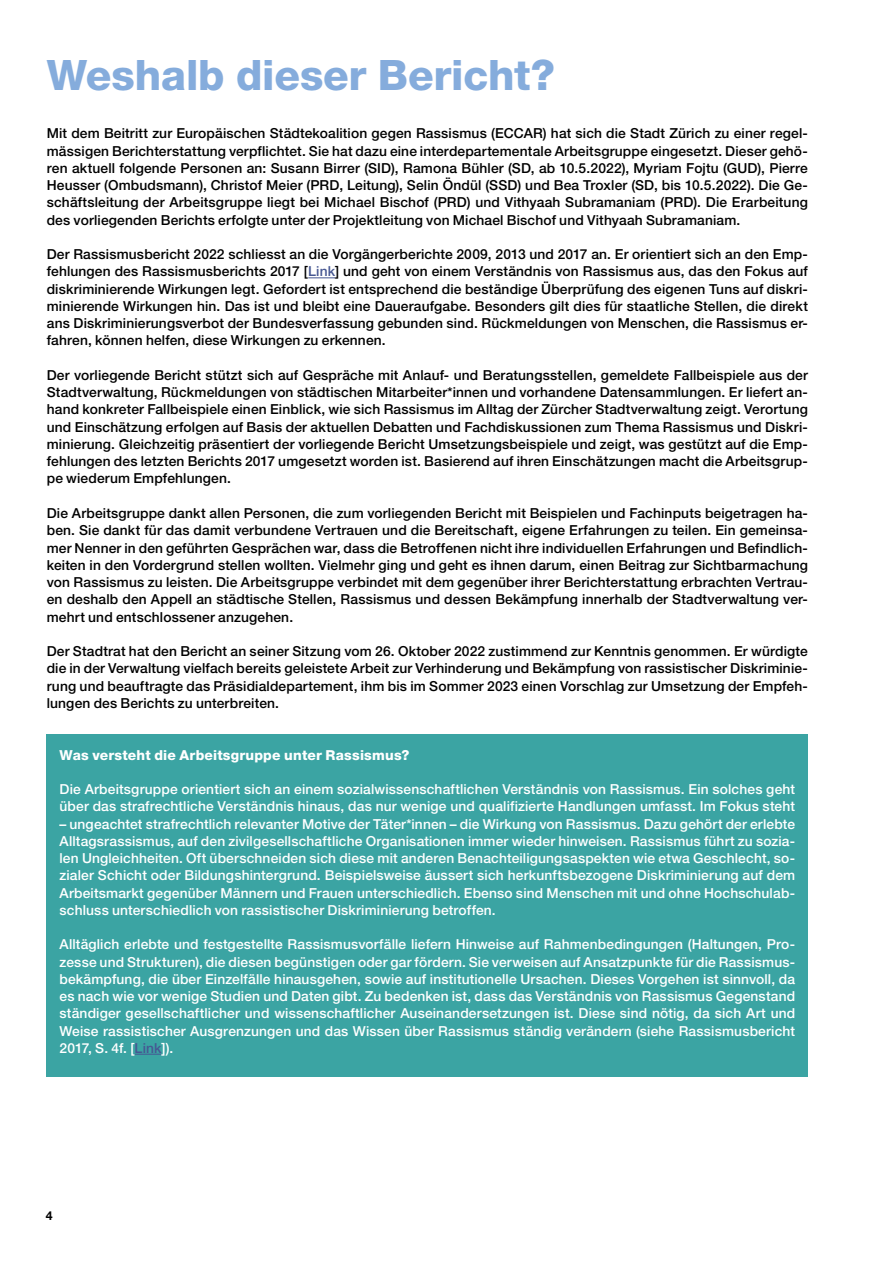
<style>
.page{position:relative;width:893px;height:1263px;background:#fff}
.page>*{position:absolute;margin:0;border:0;box-sizing:border-box;transform-origin:0 0}
.t1{font:800 42px "Helvetica Neue LT Pro";letter-spacing:-.005em;color:#85acdc}
.t2{font:500 13.8px/17.2px "Helvetica Neue LT Pro";letter-spacing:.01em;color:#000;text-align:justify}
.t3{font:500 13.8px/17.2px "Helvetica Neue LT Pro";letter-spacing:.01em;color:#fff;text-align:justify}
.t4{font:800 13.8px "Helvetica Neue LT Pro";letter-spacing:.015em;color:#fff}
.t5{font:700 12.3px "Helvetica Neue LT Pro";color:#000}
.s1{color:#465792}
</style>
<div class="page">
<svg style="left:308px;top:277px;width:27px;height:1px"></svg>
<div style="left:47px;top:734px;width:761px;height:342px;background:#3ba4a3"></div>
<svg style="left:135px;top:1054px;width:26px;height:1px"></svg>
<h1 class="t1" style="left:47px;top:50px;width:510px">Weshalb dieser Bericht?</h1>
<p class="t2" style="left:47px;top:125px;width:763px">Mit dem Beitritt zur Europäischen Städtekoalition gegen Rassismus (ECCAR) hat sich die Stadt Zürich zu einer regel&shy;mässigen Berichterstattung verpflichtet. Sie hat dazu eine interdepartementale Arbeitsgruppe eingesetzt. Dieser gehö&shy;ren aktuell folgende Personen an: Susann Birrer (SID), Ramona Bühler (SD, ab 10.5.2022), Myriam Fojtu (GUD), Pierre Heusser (Ombudsmann), Christof Meier (PRD, Leitung), Selin Öndül (SSD) und Bea Troxler (SD, bis 10.5.2022). Die Ge&shy;schäftsleitung der Arbeitsgruppe liegt bei Michael Bischof (PRD) und Vithyaah Subramaniam (PRD). Die Erarbeitung des vorliegenden Berichts erfolgte unter der Projektleitung von Michael Bischof und Vithyaah Subramaniam.</p>
<p class="t2" style="left:47px;top:246px;width:763px">Der Rassismusbericht 2022 schliesst an die Vorgängerberichte 2009, 2013 und 2017 an. Er orientiert sich an den Emp&shy;fehlungen des Rassismusberichts 2017 [<span class="s1">Link</span>] und geht von einem Verständnis von Rassismus aus, das den Fokus auf diskriminierende Wirkungen legt. Gefordert ist entsprechend die beständige Überprüfung des eigenen Tuns auf diskri&shy;minierende Wirkungen hin. Das ist und bleibt eine Daueraufgabe. Besonders gilt dies für staatliche Stellen, die direkt ans Diskriminierungsverbot der Bundesverfassung gebunden sind. Rückmeldungen von Menschen, die Rassismus er&shy;fahren, können helfen, diese Wirkungen zu erkennen.</p>
<p class="t2" style="left:47px;top:366px;width:763px">Der vorliegende Bericht stützt sich auf Gespräche mit Anlauf- und Beratungsstellen, gemeldete Fallbeispiele aus der Stadtverwaltung, Rückmeldungen von städtischen Mitarbeiter*innen und vorhandene Datensammlungen. Er liefert an&shy;hand konkreter Fallbeispiele einen Einblick, wie sich Rassismus im Alltag der Zürcher Stadtverwaltung zeigt. Verortung und Einschätzung erfolgen auf Basis der aktuellen Debatten und Fachdiskussionen zum Thema Rassismus und Diskri&shy;minierung. Gleichzeitig präsentiert der vorliegende Bericht Umsetzungsbeispiele und zeigt, was gestützt auf die Emp&shy;fehlungen des letzten Berichts 2017 umgesetzt worden ist. Basierend auf ihren Einschätzungen macht die Arbeitsgrup&shy;pe wiederum Empfehlungen.</p>
<p class="t2" style="left:47px;top:504px;width:763px">Die Arbeitsgruppe dankt allen Personen, die zum vorliegenden Bericht mit Beispielen und Fachinputs beigetragen ha&shy;ben. Sie dankt für das damit verbundene Vertrauen und die Bereitschaft, eigene Erfahrungen zu teilen. Ein gemeinsa&shy;mer Nenner in den geführten Gesprächen war, dass die Betroffenen nicht ihre individuellen Erfahrungen und Befindlich&shy;keiten in den Vordergrund stellen wollten. Vielmehr ging und geht es ihnen darum, einen Beitrag zur Sichtbarmachung von Rassismus zu leisten. Die Arbeitsgruppe verbindet mit dem gegenüber ihrer Berichterstattung erbrachten Vertrau&shy;en deshalb den Appell an städtische Stellen, Rassismus und dessen Bekämpfung innerhalb der Stadtverwaltung ver&shy;mehrt und entschlossener anzugehen.</p>
<p class="t2" style="left:47px;top:642px;width:763px">Der Stadtrat hat den Bericht an seiner Sitzung vom 26. Oktober 2022 zustimmend zur Kenntnis genommen. Er würdigte die in der Verwaltung vielfach bereits geleistete Arbeit zur Verhinderung und Bekämpfung von rassistischer Diskriminie&shy;rung und beauftragte das Präsidialdepartement, ihm bis im Sommer 2023 einen Vorschlag zur Umsetzung der Empfeh&shy;lungen des Berichts zu unterbreiten.</p>
<p class="t4" style="left:60px;top:746px;width:352px">Was versteht die Arbeitsgruppe unter Rassismus?</p>
<p class="t3" style="left:60px;top:780px;width:737px">Die Arbeitsgruppe orientiert sich an einem sozialwissenschaftlichen Verständnis von Rassismus. Ein solches geht über das strafrechtliche Verständnis hinaus, das nur wenige und qualifizierte Handlungen umfasst. Im Fokus steht</p>
<p class="t3" style="left:60px;top:815px;width:737px">– ungeachtet strafrechtlich relevanter Motive der Täter*innen – die Wirkung von Rassismus. Dazu gehört der erlebte Alltagsrassismus, auf den zivilgesellschaftliche Organisationen immer wieder hinweisen. Rassismus führt zu sozia&shy;len Ungleichheiten. Oft überschneiden sich diese mit anderen Benachteiligungsaspekten wie etwa Geschlecht, so&shy;zialer Schicht oder Bildungshintergrund. Beispielsweise äussert sich herkunftsbezogene Diskriminierung auf dem Arbeitsmarkt gegenüber Männern und Frauen unterschiedlich. Ebenso sind Menschen mit und ohne Hochschulab&shy;schluss unterschiedlich von rassistischer Diskriminierung betroffen.</p>
<p class="t3" style="left:60px;top:936px;width:737px">Alltäglich erlebte und festgestellte Rassismusvorfälle liefern Hinweise auf Rahmenbedingungen (Haltungen, Pro&shy;zesse und Strukturen), die diesen begünstigen oder gar fördern. Sie verweisen auf Ansatzpunkte für die Rassismus&shy;bekämpfung, die über Einzelfälle hinausgehen, sowie auf institutionelle Ursachen. Dieses Vorgehen ist sinnvoll, da es nach wie vor wenige Studien und Daten gibt. Zu bedenken ist, dass das Verständnis von Rassismus Gegenstand ständiger gesellschaftlicher und wissenschaftlicher Auseinandersetzungen ist. Diese sind nötig, da sich Art und Weise rassistischer Ausgrenzungen und das Wissen über Rassismus ständig verändern (siehe Rassismusbericht 2017, S. 4f. [<span class="s1">Link</span>]).</p>
<p class="t5" style="left:46px;top:1208px;width:8px">4</p>
</div>
